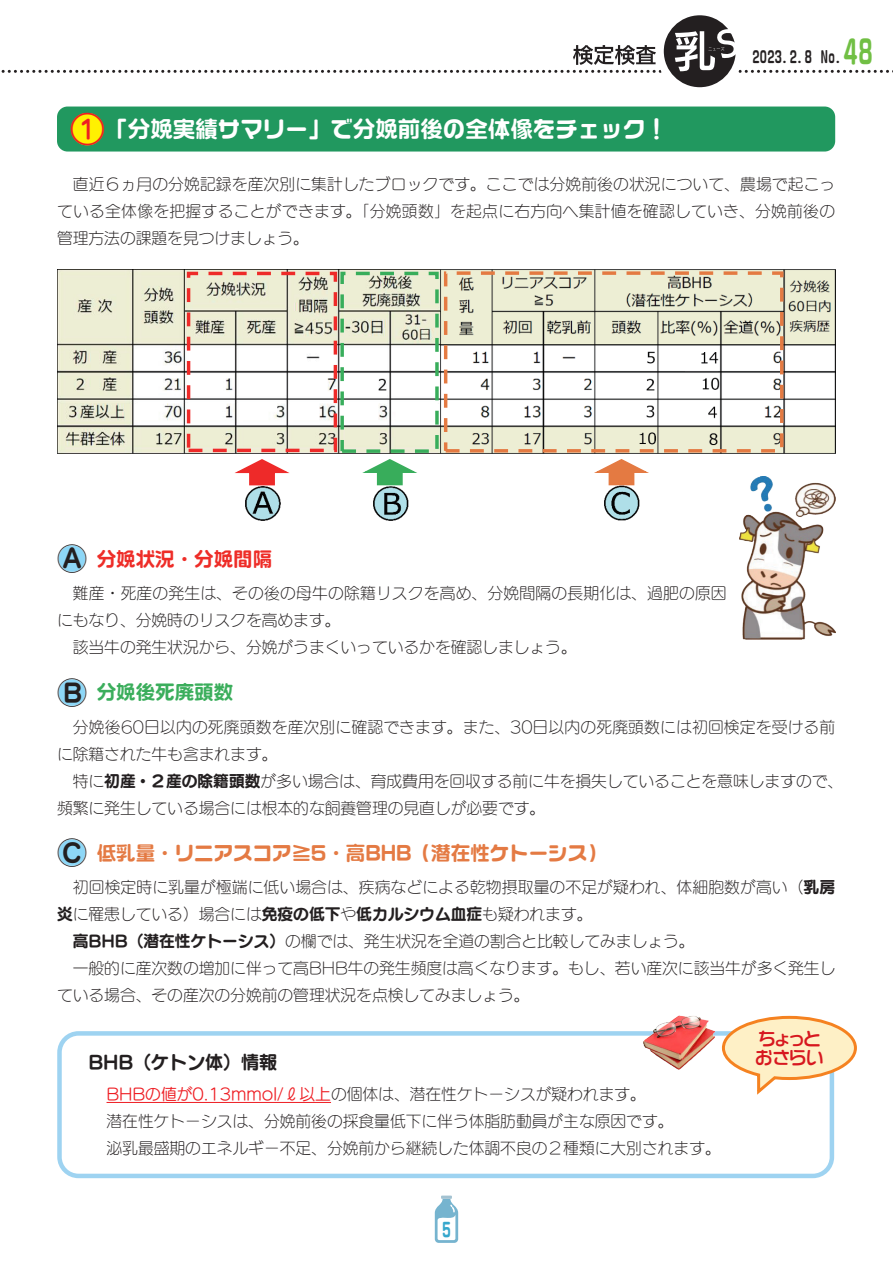
<style>
.page{position:relative;width:893px;height:1263px;background:#fff}
.page>*{position:absolute;margin:0;border:0;box-sizing:border-box;transform-origin:0 0}
.t1{font:22.5px "VD Logo Maru Extra P";color:#fff}
.t2{font:19.5px "VD Logo Maru Extra P";color:#e47a43}
.t3{font:19.5px "VD Logo Maru Extra P";color:#ee2d28}
.t4{font:19.5px "VD Logo Maru Extra P";color:#3bae5c}
.t5{font:18px "UD Marugo Large Pro B";color:#231f20}
.t6{font:18px/19.5px "VD Logo Maru Bold G";color:#d7171f}
.t7{font:18px "VD Logo Maru Extra";color:#36a7cc}
.t8{font:15.75px/27px "UD Marugo Large Pro L";color:#231f20}
.t9{font:15px "VD Logo Maru Extra";color:#231f20}
.s1{font-size:30px;color:#71bf44}
.s2{font-size:36px;color:#fff101}
.s3{font-size:36px;color:#ee1d23}
.s4{font-family:"Jun 501 Pro";font-weight:700;font-size:30px;color:#8dd7f7}
.s5{font-family:"Jun 501 Pro";font-weight:700;font-size:30px;color:#231f20}
.s6{font-family:"UD Marugo Large Pro B"}
.s7{font-family:"UD Marugo Large Pro M";color:#ee1d23}
</style>
<div class="page">
<svg style="left:435px;top:1199px;width:23px;height:44px"></svg>
<svg style="left:441px;top:1195px;width:11px;height:4px"></svg>
<svg style="left:660px;top:12px;width:79px;height:79px"></svg>
<div style="left:656px;top:8px;width:87px;height:87px;border:8px solid #fff;border-radius:50%"></div>
<svg style="left:1px;top:29px;width:892px;height:44px"></svg>
<div style="left:57px;top:107px;width:778px;height:45px;background:#21985f;border-radius:10px"></div>
<img style="left:57px;top:269px;width:778px;height:184px">
<img style="left:245px;top:486px;width:36px;height:35px">
<img style="left:373px;top:486px;width:36px;height:35px">
<img style="left:604px;top:486px;width:36px;height:35px">
<div style="left:187px;top:272px;width:150px;height:180px;border:3px dashed #ee2a29"></div>
<svg style="left:236px;top:459px;width:54px;height:27px"></svg>
<div style="left:340px;top:272px;width:99px;height:181px;border:3px dashed #38ad5b"></div>
<svg style="left:363px;top:459px;width:54px;height:27px"></svg>
<div style="left:444px;top:271px;width:339px;height:181px;border:3px dashed #e47a42"></div>
<svg style="left:595px;top:459px;width:54px;height:27px"></svg>
<div style="left:57px;top:1031px;width:777px;height:147px;border:4px solid #9ed3f1;border-radius:19px"></div>
<hr style="left:107px;top:1102px;width:224px;height:1px;background:#ee1d23">
<svg style="left:722px;top:1015px;width:135px;height:83px"></svg>
<img style="left:739px;top:477px;width:97px;height:162px">
<img style="left:639px;top:1015px;width:83px;height:55px">
<p class="t9" style="left:752px;top:49px;width:122px">2023.2.8 No.<span class="s1">48</span></p>
<h1 class="t1" style="left:69px;top:118px;width:623px"><span class="s2">●</span><span class="s3">①</span>「分娩実績サマリー」で分娩前後の全体像をチェック！　</h1>
<p class="t8" style="left:57px;top:169px;width:780px;text-align:justify">　直近６ヵ月の分娩記録を産次別に集計したブロックです。ここでは分娩前後の状況について、農場で起こっている全体像を把握することができます。「分娩頭数」を起点に右方向へ集計値を確認していき、分娩前後の管理方法の課題を見つけましょう。</p>
<p class="t3" style="left:57px;top:549px;width:217px"><span class="s4">●</span><span class="s5">Ⓐ</span> 分娩状況・分娩間隔</p>
<p class="t8" style="left:57px;top:578px;width:671px">　難産・死産の発生は、その後の母牛の除籍リスクを高め、分娩間隔の長期化は、過肥の原因にもなり、分娩時のリスクを高めます。<br>　該当牛の発生状況から、分娩がうまくいっているかを確認しましょう。</p>
<p class="t4" style="left:57px;top:682px;width:178px"><span class="s4">●</span><span class="s5">Ⓑ</span> 分娩後死廃頭数</p>
<p class="t8" style="left:57px;top:712px;width:788px">　分娩後60日以内の死廃頭数を産次別に確認できます。また、30日以内の死廃頭数には初回検定を受ける前に除籍された牛も含まれます。<br>　特に<span class="s6">初産・２産の除籍頭数</span>が多い場合は、育成費用を回収する前に牛を損失していることを意味しますので、頻繁に発生している場合には根本的な飼養管理の見直しが必要です。</p>
<p class="t2" style="left:57px;top:843px;width:551px"><span class="s4">●</span><span class="s5">Ⓒ</span> 低乳量・リニアスコア≧5・高BHB（潜在性ケトーシス）</p>
<p class="t8" style="left:57px;top:872px;width:780px">　初回検定時に乳量が極端に低い場合は、疾病などによる乾物摂取量の不足が疑われ、体細胞数が高い（<span class="s6">乳房</span></p>
<p class="t8" style="left:57px;top:899px;width:537px"><span class="s6">炎</span>に罹患している）場合には<span class="s6">免疫の低下</span>や<span class="s6">低カルシウム血症</span>も疑われます。</p>
<p class="t8" style="left:73px;top:926px;width:623px"><span class="s6">高BHB（潜在性ケトーシス）</span>の欄では、発生状況を全道の割合と比較してみましょう。</p>
<p class="t8" style="left:57px;top:953px;width:780px">　一般的に産次数の増加に伴って高BHB牛の発生頻度は高くなります。もし、若い産次に該当牛が多く発生し</p>
<p class="t8" style="left:57px;top:980px;width:474px">ている場合、その産次の分娩前の管理状況を点検してみましょう。</p>
<p class="t5" style="left:89px;top:1047px;width:190px">BHB（ケトン体）情報</p>
<p class="t8" style="left:107px;top:1079px;width:616px"><span class="s7">BHBの値が0.13mmol/ℓ以上</span>の個体は、潜在性ケトーシスが疑われます。<br>潜在性ケトーシスは、分娩前後の採食量低下に伴う体脂肪動員が主な原因です。<br>泌乳最盛期のエネルギー不足、分娩前から継続した体調不良の２種類に大別されます。</p>
<p class="t7" style="left:442px;top:1220px;width:10px">5</p>
<p class="t6" style="left:755px;top:1028px;width:70px">ちょっとおさらい</p>
</div>
